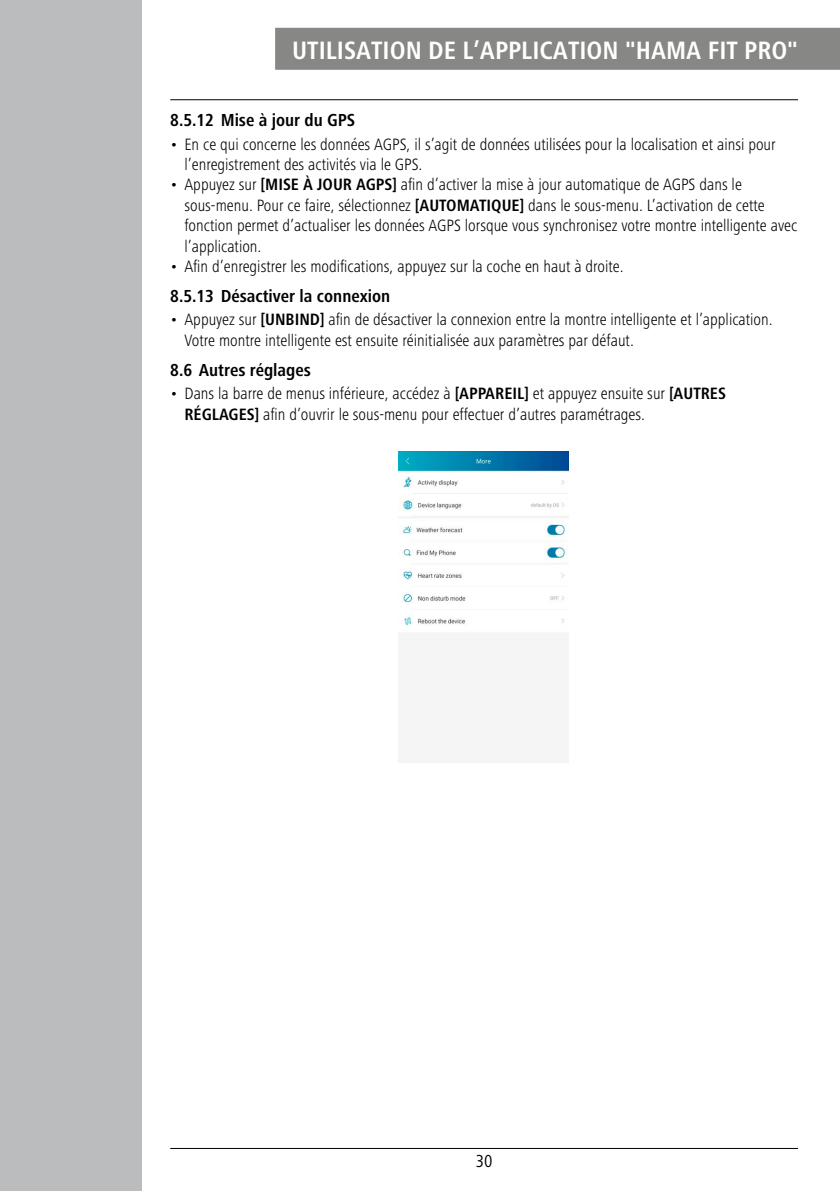
<style>
.page{position:relative;width:840px;height:1191px;background:#fff}
.page>*{position:absolute;margin:0;border:0;box-sizing:border-box;transform-origin:0 0}
.t1{font:700 condensed 26px "Frutiger Next LTW1 G";color:#fff}
.t2{font:700 condensed 18px "Frutiger Next LTW1 G";color:#000}
.t3{font:condensed 18px "Frutiger Next LTW1 G";color:#000}
.t4{font:300 condensed 17px/20.4px "Frutiger Next LTW1 G";color:#000}
.s1{font-weight:700}
</style>
<div class="page">
<hr style="left:170px;top:99px;width:627px;height:1px;background:#000">
<hr style="left:170px;top:1148px;width:627px;height:1px;background:#000">
<div style="left:0;top:0;width:142px;height:1191px;background:#bbbcbd"></div>
<div style="left:275px;top:28px;width:564px;height:42px;background:#878786"></div>
<img style="left:398px;top:451px;width:170px;height:311px">
<h1 class="t1" style="left:292px;top:36px;width:56px">Uti lisati</h1>
<h1 class="t1" style="left:389px;top:36px;width:154px">on de l’applicati</h1>
<h1 class="t1" style="left:586px;top:36px;width:82px">on "Hama</h1>
<h1 class="t1" style="left:707px;top:36px;width:92px">FIT Pro"</h1>
<p class="t2" style="left:170px;top:110px;width:186px">8.5.12 Mise à jour du GPS</p>
<p class="t4" style="left:184px;top:134px;width:592px;text-indent:-14px">• En ce qui concerne les données AGPS, il s’agit de données utilisées pour la localisation et ainsi pour l’enregistrement des activités via le GPS.</p>
<p class="t4" style="left:184px;top:175px;width:614px;text-indent:-14px">• Appuyez sur <span class="s1">[MISE À JOUR AGPS]</span> afin d’activer la mise à jour automatique de AGPS dans le sous-menu. Pour ce faire, sélectionnez <span class="s1">[AUTOMATIQUE]</span> dans le sous-menu. L’activation de cette fonction permet d’actualiser les données AGPS lorsque vous synchronisez votre montre intelligente avec l’application.</p>
<p class="t4" style="left:170px;top:256px;width:455px">• Afin d’enregistrer les modifications, appuyez sur la coche en haut à droite.</p>
<p class="t2" style="left:170px;top:286px;width:221px">8.5.13 Désactiver la connexion</p>
<p class="t4" style="left:184px;top:309px;width:589px;text-indent:-14px">• Appuyez sur <span class="s1">[UNBIND]</span> afin de désactiver la connexion entre la montre intelligente et l’application.<br>Votre montre intelligente est ensuite réinitialisée aux paramètres par défaut.</p>
<p class="t2" style="left:170px;top:360px;width:142px">8.6 Autres réglages</p>
<p class="t4" style="left:184px;top:383px;width:542px;text-indent:-14px">• Dans la barre de menus inférieure, accédez à <span class="s1">[APPAREIL]</span> et appuyez ensuite sur <span class="s1">[AUTRES<br>RÉGLAGES]</span> afin d’ouvrir le sous-menu pour effectuer d’autres paramétrages.</p>
<p class="t3" style="left:475px;top:1151px;width:18px">30</p>
</div>
